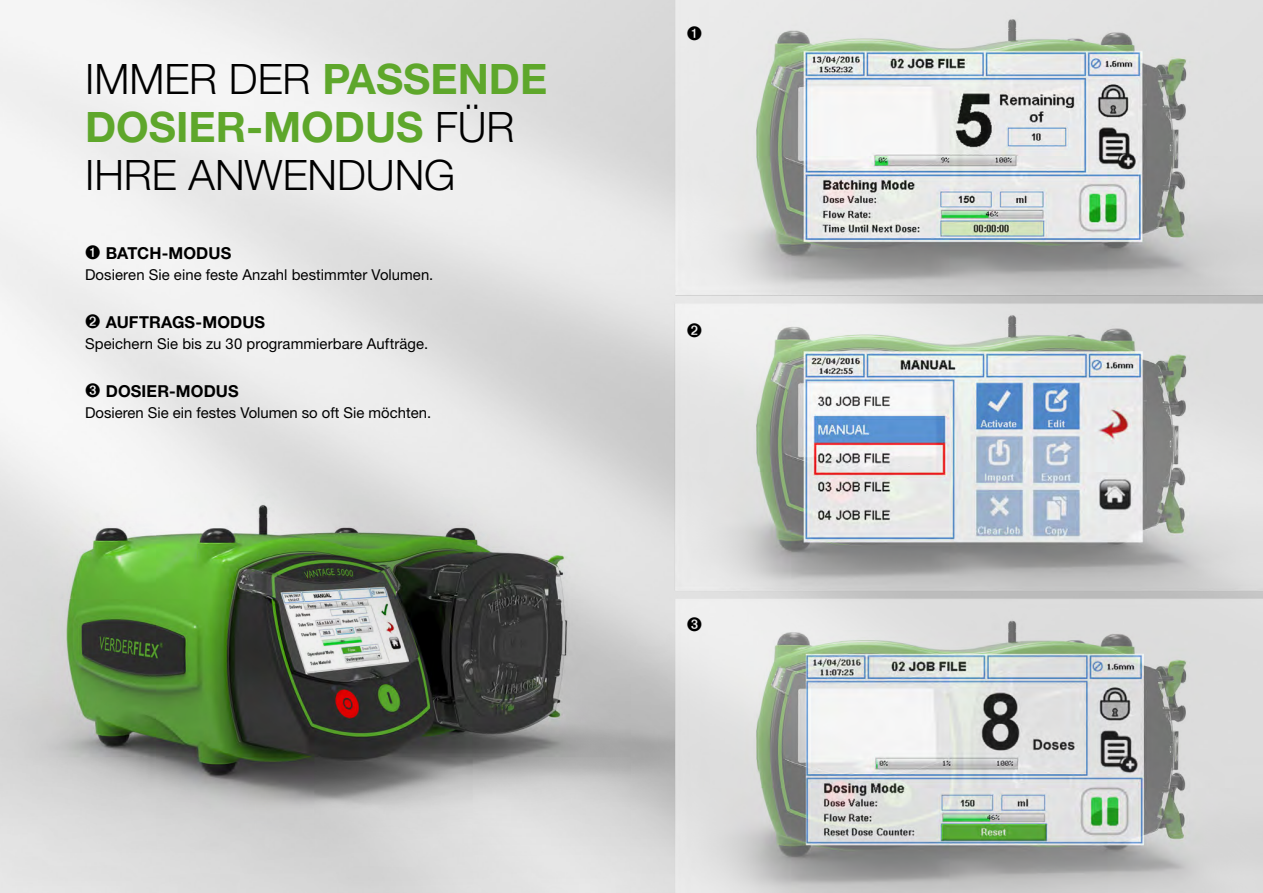
<style>
.page{position:relative;width:1263px;height:893px;background:#fff}
.page>*{position:absolute;margin:0;border:0;box-sizing:border-box;transform-origin:0 0}
.t1{font:300 42px/48px "Helvetica Neue LT Std";color:#000}
.t2{font:700 16.5px "Helvetica Neue LT Std";letter-spacing:.005em;color:#000}
.t3{font:15px "Helvetica Neue LT Std";letter-spacing:.005em;color:#000}
.s1{font-weight:700;color:#5ea72b}
</style>
<div class="page">
<img style="left:1px;top:0;width:1262px;height:893px">
<img style="left:0;top:443px;width:674px;height:450px">
<svg style="left:687px;top:26px;width:14px;height:15px"></svg>
<svg style="left:687px;top:323px;width:14px;height:14px"></svg>
<svg style="left:687px;top:617px;width:14px;height:14px"></svg>
<h1 class="t1" style="left:85px;top:54px;width:464px">IMMER DER <span class="s1">PASSENDE<br>DOSIER-MODUS</span> FÜR<br>IHRE ANWENDUNG</h1>
<p class="t2" style="left:85px;top:243px;width:148px">➊ BATCH-MODUS</p>
<p class="t3" style="left:85px;top:265px;width:350px">Dosieren Sie eine feste Anzahl bestimmter Volumen.</p>
<p class="t2" style="left:85px;top:312px;width:182px">➋ AUFTRAGS-MODUS</p>
<p class="t3" style="left:85px;top:334px;width:345px">Speichern Sie bis zu 30 programmierbare Aufträge.</p>
<p class="t2" style="left:85px;top:381px;width:155px">➌ DOSIER-MODUS</p>
<p class="t3" style="left:85px;top:403px;width:348px">Dosieren Sie ein festes Volumen so oft Sie möchten.</p>
</div>
